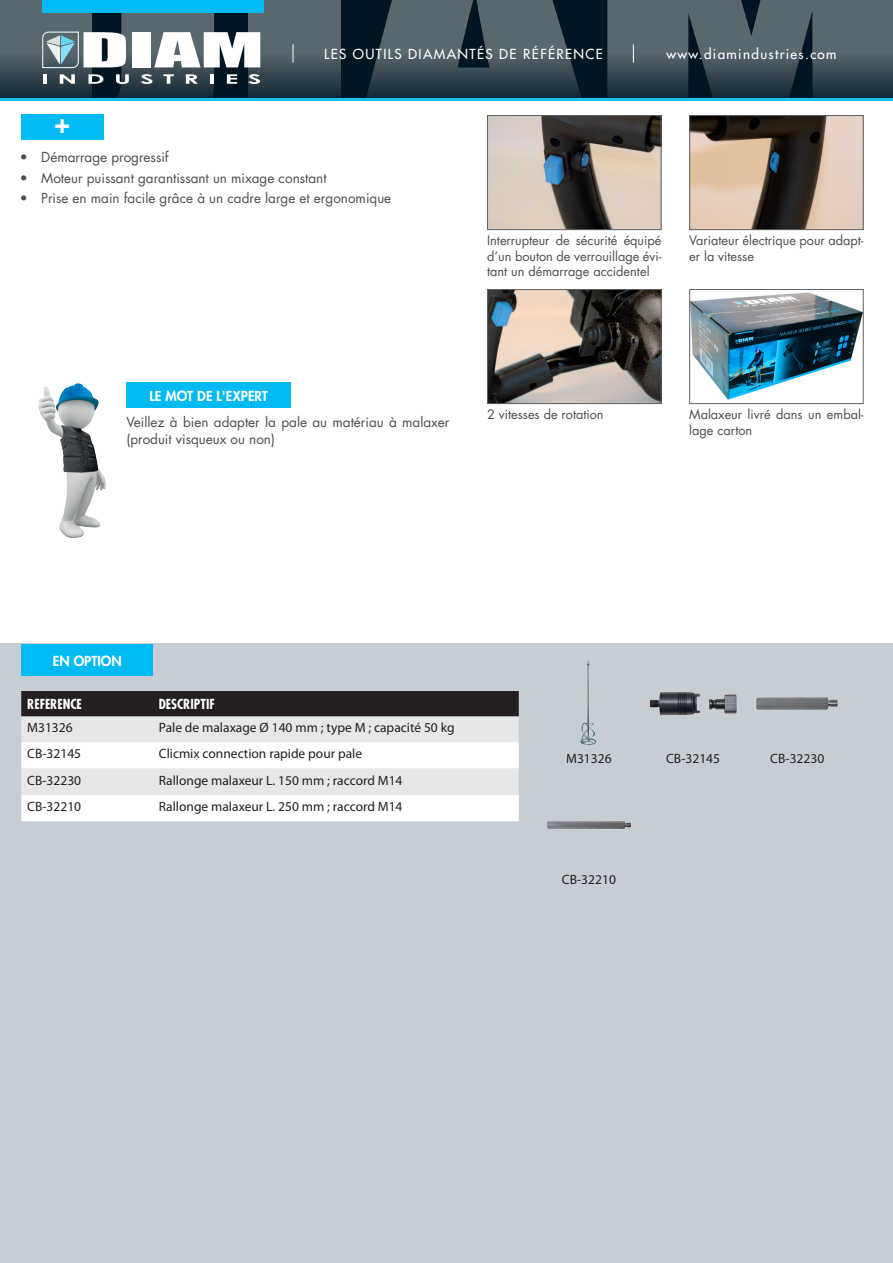
<style>
.page{position:relative;width:893px;height:1263px;background:#fff}
.page>*{position:absolute;margin:0;border:0;box-sizing:border-box;transform-origin:0 0}
.t1{font:800 27px "Futura Std";color:#fff}
.Texte_gris_contenu_basique{font:13.5px/16.2px "Futura Std";color:#4b4c4d}
.Contenu_tableau{font:13.5px "Myriad Pro";color:#231f20}
.t2{font:500 13.5px "Futura Std";letter-spacing:.1em;color:#fff}
.Legende_REF_option{font:13.5px "Myriad Pro";color:#231f20}
.Titre_fond_Bleu{font:800 13.5px "Futura Std";color:#fff}
.Titre_tableau{font:700 condensed 13.5px "Futura Std";color:#fff}
.legende_photo{font:12.75px/15.3px "Futura Std";color:#4b4c4d}
</style>
<div class="page">
<div style="left:0;top:643px;width:893px;height:620px;background:#c6ced4"></div>
<svg style="left:21px;top:691px;width:498px;height:130px;background:#ebebec"></svg>
<div style="left:23px;top:694px;width:128px;height:22px;background:#231f20"></div>
<div style="left:155px;top:694px;width:362px;height:22px;background:#231f20"></div>
<img style="left:580px;top:661px;width:16px;height:84px">
<img style="left:691px;top:292px;width:171px;height:108px">
<div style="left:689px;top:289px;width:175px;height:115px;border:1px solid #606063"></div>
<img style="left:489px;top:117px;width:170px;height:111px">
<div style="left:487px;top:115px;width:174px;height:115px;border:1px solid #606063"></div>
<img style="left:691px;top:131px;width:171px;height:97px">
<div style="left:689px;top:115px;width:175px;height:115px;border:1px solid #606063"></div>
<img style="left:489px;top:291px;width:170px;height:111px">
<div style="left:487px;top:289px;width:174px;height:115px;border:1px solid #606063"></div>
<div style="left:21px;top:114px;width:82px;height:25px;background:#00baf1"></div>
<div style="left:22px;top:644px;width:131px;height:32px;background:#00baf1"></div>
<div style="left:126px;top:382px;width:165px;height:26px;background:#00baf1"></div>
<img style="left:38px;top:383px;width:68px;height:155px">
<div style="left:0;top:0;width:893px;height:99px;background:#011622"></div>
<svg style="left:0;top:0;width:249px;height:131px"></svg>
<svg style="left:249px;top:0;width:92px;height:101px;background:#506069"></svg>
<svg style="left:357px;top:0;width:234px;height:131px"></svg>
<svg style="left:607px;top:0;width:286px;height:131px"></svg>
<svg style="left:293px;top:44px;width:1px;height:19px"></svg>
<div style="left:42px;top:0;width:222px;height:13px;background:#00baf1"></div>
<hr style="left:0;top:98px;width:893px;height:2px;background:#15c0f2">
<img style="left:649px;top:692px;width:40px;height:23px">
<img style="left:756px;top:697px;width:82px;height:13px">
<img style="left:547px;top:821px;width:84px;height:8px">
<p class="t1" style="left:55px;top:106px;width:17px">+</p>
<p class="t2" style="left:324px;top:46px;width:280px">LES OUTILS DIAMANTÉS DE RÉFÉRENCE</p>
<p class="t2" style="left:666px;top:46px;width:172px">www.diamindustries.com</p>
<p class="Texte_gris_contenu_basique" style="left:20px;top:149px;width:150px">• Démarrage progressif</p>
<p class="Texte_gris_contenu_basique" style="left:20px;top:170px;width:308px">• Moteur puissant garantissant un mixage constant</p>
<p class="Texte_gris_contenu_basique" style="left:20px;top:190px;width:373px">• Prise en main facile grâce à un cadre large et ergonomique</p>
<p class="legende_photo" style="left:487px;top:233px;width:176px;text-align:justify">Interrupteur de sécurité équipé d’un bouton de verrouillage évi&shy;tant un démarrage accidentel</p>
<p class="legende_photo" style="left:689px;top:233px;width:176px">Variateur électrique pour adapt&shy;er la vitesse</p>
<p class="Titre_fond_Bleu" style="left:150px;top:387px;width:120px">LE MOT DE L'EXPERT</p>
<p class="Texte_gris_contenu_basique" style="left:126px;top:414px;width:324px">Veillez à bien adapter la pale au matériau à malaxer (produit visqueux ou non)</p>
<p class="legende_photo" style="left:487px;top:407px;width:118px">2 vitesses de rotation</p>
<p class="legende_photo" style="left:689px;top:407px;width:176px">Malaxeur livré dans un embal&shy;lage carton</p>
<p class="Titre_fond_Bleu" style="left:53px;top:652px;width:70px">EN OPTION</p>
<p class="Titre_tableau" style="left:27px;top:696px;width:56px">REFERENCE</p>
<p class="Titre_tableau" style="left:159px;top:696px;width:58px">DESCRIPTIF</p>
<p class="Contenu_tableau" style="left:27px;top:719px;width:47px">M31326</p>
<p class="Contenu_tableau" style="left:159px;top:719px;width:297px">Pale de malaxage Ø 140 mm ; type M ; capacité 50 kg</p>
<p class="Contenu_tableau" style="left:27px;top:745px;width:55px">CB-32145</p>
<p class="Contenu_tableau" style="left:159px;top:745px;width:205px">Clicmix connection rapide pour pale</p>
<p class="Contenu_tableau" style="left:27px;top:772px;width:55px">CB-32230</p>
<p class="Contenu_tableau" style="left:159px;top:772px;width:245px">Rallonge malaxeur L. 150 mm ; raccord M14</p>
<p class="Contenu_tableau" style="left:27px;top:798px;width:55px">CB-32210</p>
<p class="Contenu_tableau" style="left:159px;top:798px;width:245px">Rallonge malaxeur L. 250 mm ; raccord M14</p>
<p class="Legende_REF_option" style="left:566px;top:750px;width:47px">M31326</p>
<p class="Legende_REF_option" style="left:562px;top:871px;width:55px">CB-32210</p>
<p class="Legende_REF_option" style="left:666px;top:750px;width:55px">CB-32145</p>
<p class="Legende_REF_option" style="left:770px;top:750px;width:55px">CB-32230</p>
</div>
